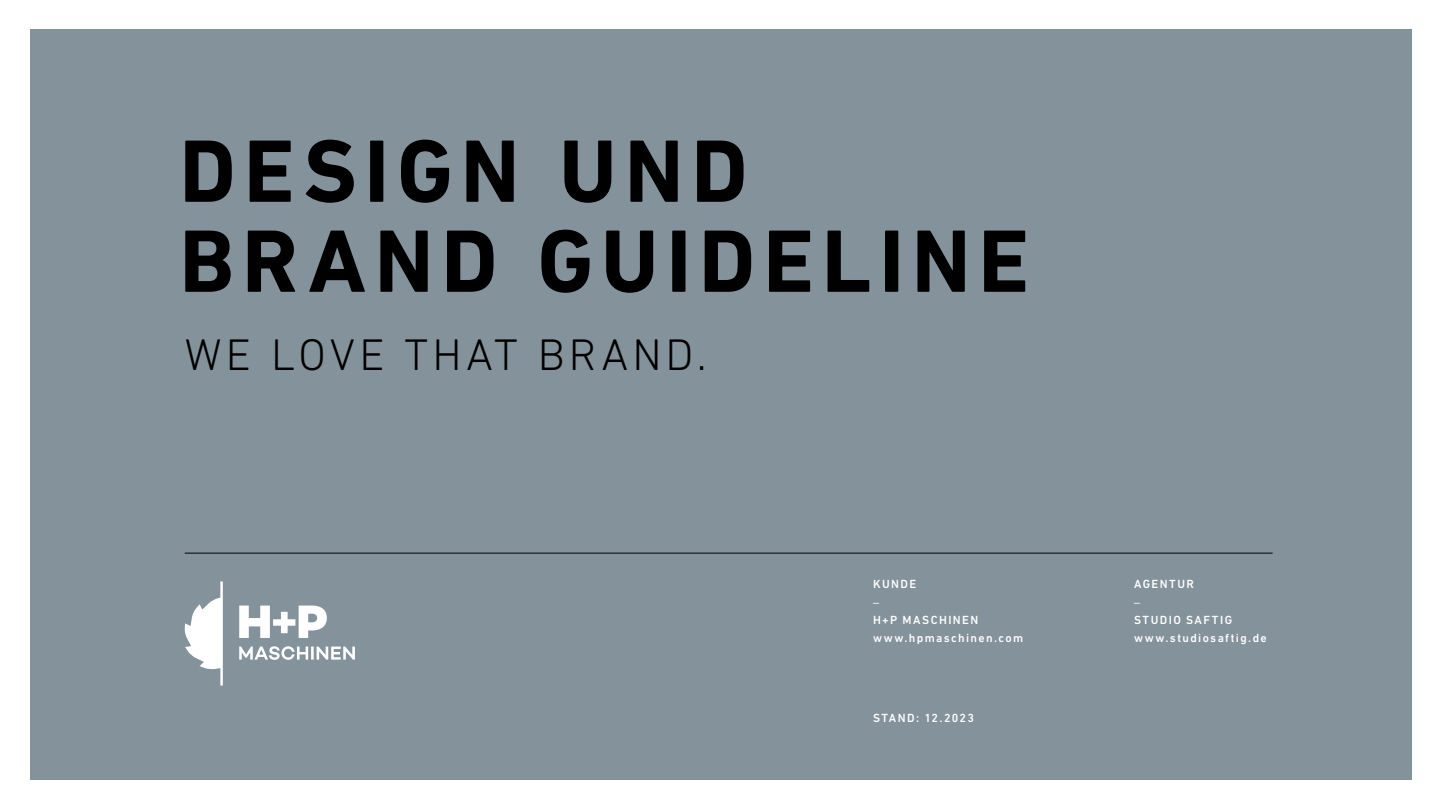
<style>
.page{position:relative;width:1441px;height:810px;background:#fff}
.page>*{position:absolute;margin:0;border:0;box-sizing:border-box;transform-origin:0 0}
.t1{font:700 90px/90px "DIN Next LT Pro";letter-spacing:.085em;color:#000}
.t2{font:300 45px "DIN Next LT Pro";letter-spacing:.095em;color:#000}
.t3{font:500 12px/13.5px "DIN Next LT Pro";letter-spacing:.115em;color:#fff}
</style>
<div class="page">
<div style="left:30px;top:30px;width:1380px;height:750px;background:#83929b"></div>
<hr style="left:185px;top:553px;width:1087px;height:1px;background:#000">
<svg style="left:239px;top:606px;width:88px;height:32px"></svg>
<svg style="left:239px;top:646px;width:116px;height:14px"></svg>
<svg style="left:184px;top:581px;width:39px;height:105px"></svg>
<h1 class="t1" style="left:179px;top:126px;width:851px">DESIGN UND<br>BRAND GUIDELINE</h1>
<h2 class="t2" style="left:185px;top:329px;width:523px">WE LOVE THAT BRAND.</h2>
<p class="t3" style="left:873px;top:577px;width:45px">KUNDE _</p>
<p class="t3" style="left:873px;top:611px;width:152px;line-height:18px">H+P MASCHINEN www.hpmaschinen.com</p>
<p class="t3" style="left:873px;top:711px;width:102px">STAND: 12.2023</p>
<p class="t3" style="left:1133px;top:577px;width:61px">AGENTUR _</p>
<p class="t3" style="left:1133px;top:611px;width:134px;line-height:18px">STUDIO SAFTIG www.studiosaftig.de</p>
</div>
